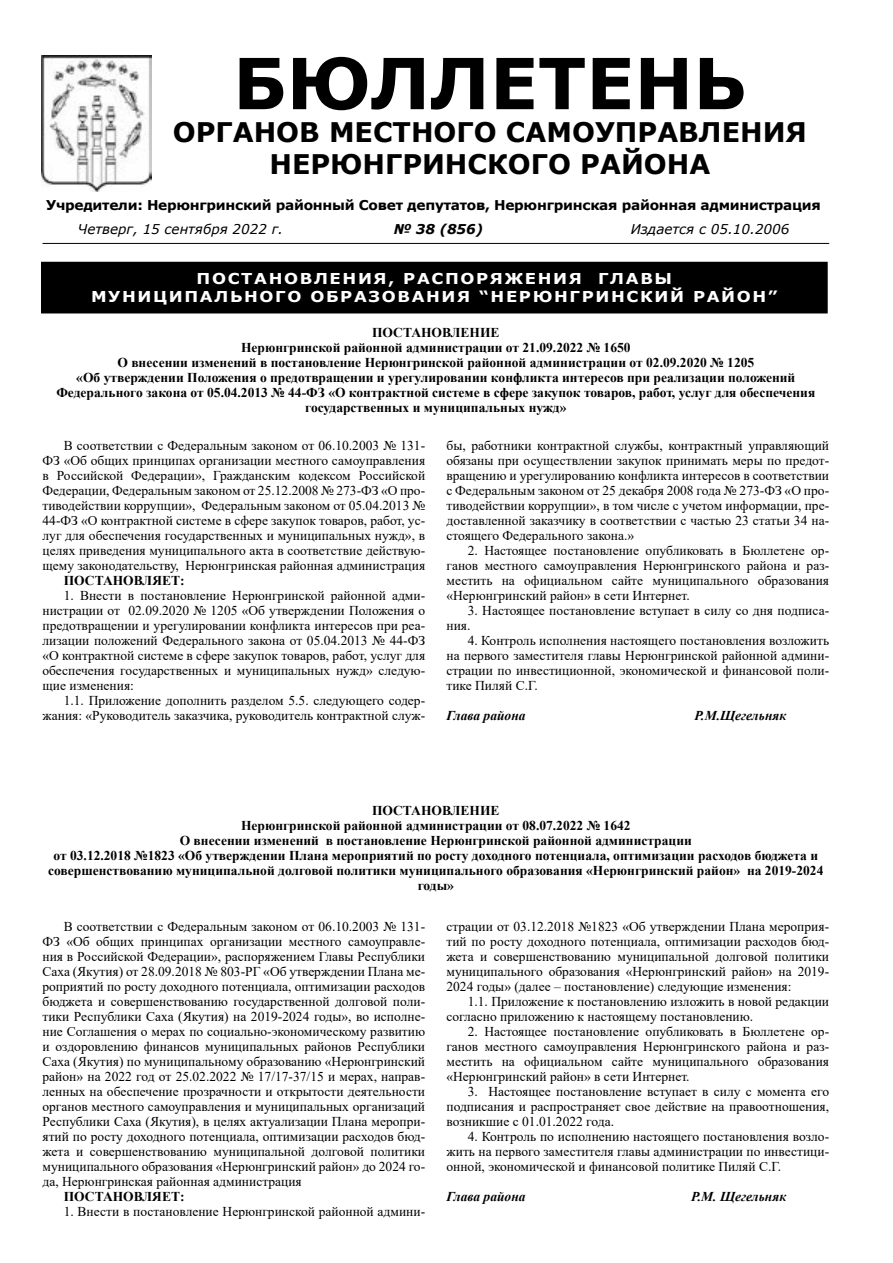
<style>
.page{position:relative;width:893px;height:1263px;background:#fff}
.page>*{position:absolute;margin:0;border:0;box-sizing:border-box;transform-origin:0 0}
.t1{font:700 70.5px "Verdana";color:#000}
.t2{font:700 27px/32.4px "Verdana";color:#000;text-align:center}
.t3{font:700 15px/18px "Verdana";letter-spacing:.1em;color:#fff;text-align:center;scale:1.1 1}
.t4{font:13.5px/15px "Times New Roman";color:#000;text-align:justify}
.t5{font:700 13.5px/15px "Times New Roman";color:#000;text-align:center}
.t6{font:700 13.5px "Verdana";letter-spacing:-.02em;color:#000}
.t7{font:italic 700 13.5px "Times New Roman";color:#000}
.t8{font:italic 13.5px "Verdana";color:#000}
.t9{font:italic 700 13.5px "Verdana";color:#000}
</style>
<div class="page">
<hr style="left:43px;top:243px;width:786px;height:1px;background:#000">
<img style="left:41px;top:55px;width:110px;height:137px">
<div style="left:42px;top:262px;width:785px;height:51px;background:#000"></div>
<h1 class="t1" style="left:233px;top:34px;width:515px">БЮЛЛЕТЕНЬ</h1>
<h2 class="t2" style="left:173px;top:115px;width:636px">ОРГАНОВ МЕСТНОГО САМОУПРАВЛЕНИЯ<br>НЕРЮНГРИНСКОГО РАЙОНА</h2>
<p class="t6" style="left:46px;top:196px;width:776px">Учредители: Нерюнгринский районный Совет депутатов, Нерюнгринская районная администрация</p>
<p class="t8" style="left:78px;top:220px;width:207px">Четверг, 15 сентября 2022 г.</p>
<p class="t9" style="left:394px;top:220px;width:91px">№ 38 (856)</p>
<p class="t8" style="left:631px;top:220px;width:160px">Издается с 05.10.2006</p>
<p class="t3" style="left:91px;top:270px;width:626px">ПОСТАНОВЛЕНИЯ, РАСПОРЯЖЕНИЯ ГЛАВЫ<br>МУНИЦИПАЛЬНОГО ОБРАЗОВАНИЯ “НЕРЮНГРИНСКИЙ РАЙОН”</p>
<p class="t5" style="left:56px;top:325px;width:760px">ПОСТАНОВЛЕНИЕ<br>Нерюнгринской районной администрации от 21.09.2022 № 1650<br>О внесении изменений в постановление Нерюнгринской районной администрации от 02.09.2020 № 1205<br>«Об утверждении Положения о предотвращении и урегулировании конфликта интересов при реализации положений Федерального закона от 05.04.2013 № 44-ФЗ «О контрактной системе в сфере закупок товаров, работ, услуг для обеспечения государственных и муниципальных нужд»</p>
<p class="t4" style="left:43px;top:438px;width:384px;text-indent:21px">В соответствии с Федеральным законом от 06.10.2003 № 131- ФЗ «Об общих принципах организации местного самоуправления в Российской Федерации», Гражданским кодексом Российской Федерации, Федеральным законом от 25.12.2008 № 273-ФЗ «О про&shy;тиводействии коррупции», Федеральным законом от 05.04.2013 № 44-ФЗ «О контрактной системе в сфере закупок товаров, работ, ус&shy;луг для обеспечения государственных и муниципальных нужд», в целях приведения муниципального акта в соответствие действую&shy;щему законодательству, Нерюнгринская районная администрация</p>
<p class="t5" style="left:64px;top:573px;width:122px">ПОСТАНОВЛЯЕТ:</p>
<p class="t4" style="left:42px;top:588px;width:384px;text-indent:21px">1. Внести в постановление Нерюнгринской районной адми&shy;нистрации от 02.09.2020 № 1205 «Об утверждении Положения о предотвращении и урегулировании конфликта интересов при реа&shy;лизации положений Федерального закона от 05.04.2013 № 44-ФЗ «О контрактной системе в сфере закупок товаров, работ, услуг для обеспечения государственных и муниципальных нужд» следую&shy;щие изменения:</p>
<p class="t4" style="left:42px;top:693px;width:384px;text-align:right">1.1. Приложение дополнить разделом 5.5. следующего содер&shy;жания: «Руководитель заказчика, руководитель контрактной служ-</p>
<p class="t4" style="left:446px;top:438px;width:384px">бы, работники контрактной службы, контрактный управляющий обязаны при осуществлении закупок принимать меры по предот&shy;вращению и урегулированию конфликта интересов в соответствии с Федеральным законом от 25 декабря 2008 года № 273-ФЗ «О про&shy;тиводействии коррупции», в том числе с учетом информации, пре&shy;доставленной заказчику в соответствии с частью 23 статьи 34 на&shy;стоящего Федерального закона.»</p>
<p class="t4" style="left:446px;top:543px;width:384px;text-indent:21px">2. Настоящее постановление опубликовать в Бюллетене ор&shy;ганов местного самоуправления Нерюнгринского района и раз&shy;местить на официальном сайте муниципального образования «Нерюнгринский район» в сети Интернет.</p>
<p class="t4" style="left:446px;top:603px;width:384px;text-indent:21px">3. Настоящее постановление вступает в силу со дня подписа&shy;ния.</p>
<p class="t4" style="left:446px;top:633px;width:384px;text-indent:21px">4. Контроль исполнения настоящего постановления возложить на первого заместителя главы Нерюнгринской районной админи&shy;страции по инвестиционной, экономической и финансовой поли&shy;тике Пиляй С.Г.</p>
<p class="t7" style="left:446px;top:706px;width:81px">Глава района</p>
<p class="t7" style="left:694px;top:706px;width:93px">Р.М.Щегельняк</p>
<p class="t5" style="left:48px;top:802px;width:777px">ПОСТАНОВЛЕНИЕ<br>Нерюнгринской районной администрации от 08.07.2022 № 1642<br>О внесении изменений в постановление Нерюнгринской районной администрации<br>от 03.12.2018 №1823 «Об утверждении Плана мероприятий по росту доходного потенциала, оптимизации расходов бюджета и совершенствованию муниципальной долговой политики муниципального образования «Нерюнгринский район» на 2019-2024 годы»</p>
<p class="t4" style="left:42px;top:918px;width:384px;text-indent:21px">В соответствии с Федеральным законом от 06.10.2003 № 131- ФЗ «Об общих принципах организации местного самоуправле&shy;ния в Российской Федерации», распоряжением Главы Республики Саха (Якутия) от 28.09.2018 № 803-РГ «Об утверждении Плана ме&shy;роприятий по росту доходного потенциала, оптимизации расходов бюджета и совершенствованию государственной долговой поли&shy;тики Республики Саха (Якутия) на 2019-2024 годы», во исполне&shy;ние Соглашения о мерах по социально-экономическому развитию и оздоровлению финансов муниципальных районов Республики Саха (Якутия) по муниципальному образованию «Нерюнгринский район» на 2022 год от 25.02.2022 № 17/17-37/15 и мерах, направ&shy;ленных на обеспечение прозрачности и открытости деятельности органов местного самоуправления и муниципальных организаций Республики Саха (Якутия), в целях актуализации Плана меропри&shy;ятий по росту доходного потенциала, оптимизации расходов бюд&shy;жета и совершенствованию муниципальной долговой политики муниципального образования «Нерюнгринский район» до 2024 го&shy;да, Нерюнгринская районная администрация</p>
<p class="t5" style="left:64px;top:1188px;width:122px">ПОСТАНОВЛЯЕТ:</p>
<p class="t4" style="left:64px;top:1203px;width:363px">1. Внести в постановление Нерюнгринской районной админи-</p>
<p class="t4" style="left:446px;top:918px;width:384px">страции от 03.12.2018 №1823 «Об утверждении Плана мероприя&shy;тий по росту доходного потенциала, оптимизации расходов бюд&shy;жета и совершенствованию муниципальной долговой политики муниципального образования «Нерюнгринский район» на 2019- 2024 годы» (далее – постановление) следующие изменения:</p>
<p class="t4" style="left:446px;top:993px;width:384px;text-indent:21px">1.1. Приложение к постановлению изложить в новой редакции согласно приложению к настоящему постановлению.</p>
<p class="t4" style="left:446px;top:1023px;width:384px;text-indent:21px">2. Настоящее постановление опубликовать в Бюллетене ор&shy;ганов местного самоуправления Нерюнгринского района и раз&shy;местить на официальном сайте муниципального образования «Нерюнгринский район» в сети Интернет.</p>
<p class="t4" style="left:446px;top:1083px;width:384px;text-indent:21px">3. Настоящее постановление вступает в силу с момента его подписания и распространяет свое действие на правоотношения, возникшие с 01.01.2022 года.</p>
<p class="t4" style="left:446px;top:1128px;width:384px;text-indent:21px">4. Контроль по исполнению настоящего постановления возло&shy;жить на первого заместителя главы администрации по инвестици&shy;онной, экономической и финансовой политике Пиляй С.Г.</p>
<p class="t7" style="left:446px;top:1187px;width:81px">Глава района</p>
<p class="t7" style="left:691px;top:1187px;width:97px">Р.М. Щегельняк</p>
</div>
